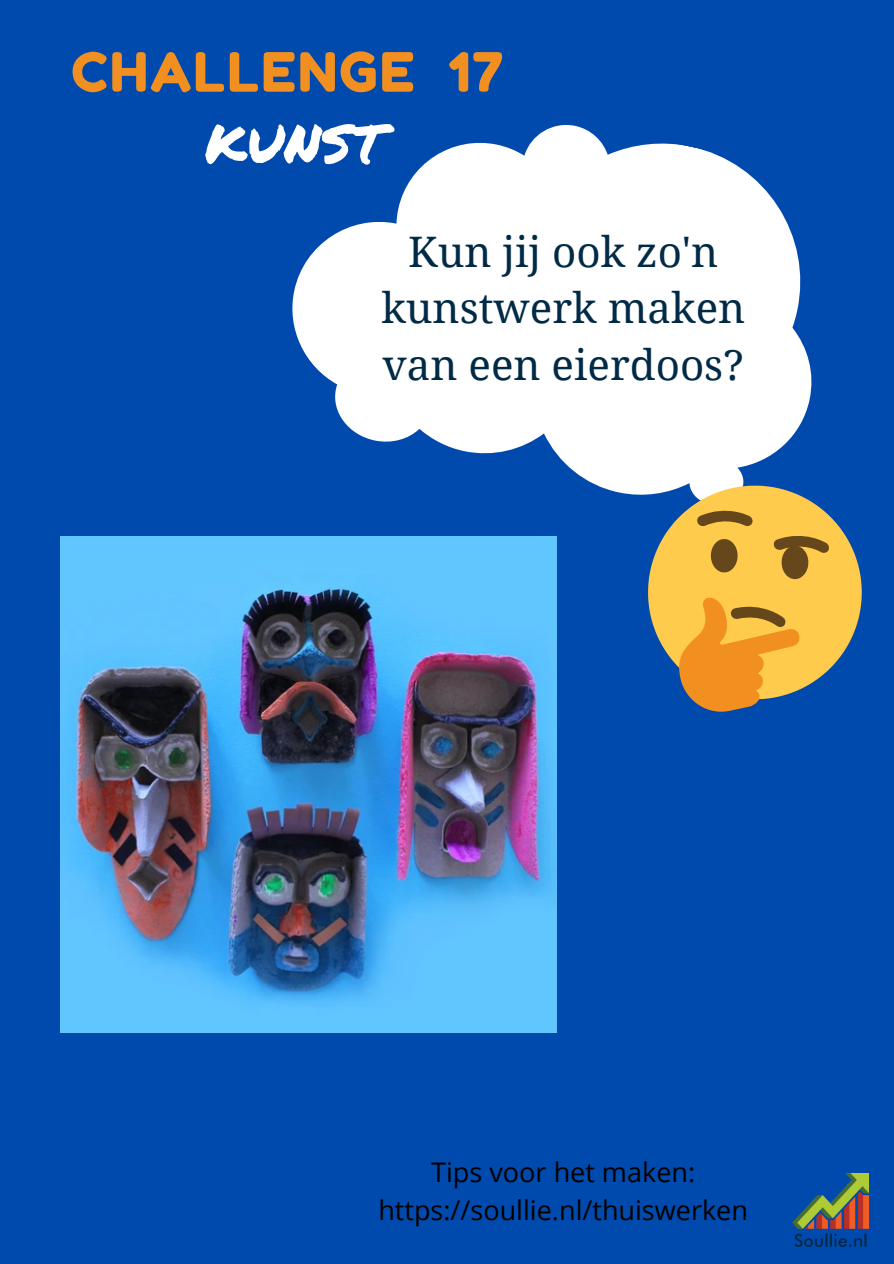
<style>
.page{position:relative;width:894px;height:1264px;background:#fff}
.page>*{position:absolute;margin:0;border:0;box-sizing:border-box;transform-origin:0 0}
.t1{font:54px "Fredoka One";letter-spacing:.04em;color:#f19020}
.t2{font:54px "Permanent Marker";color:#fff}
.t3{font:42px/56.2px "Noto Serif";color:#002a46;text-align:center}
.t4{font:27px "Open Sans";color:#000}
</style>
<div class="page">
<div style="left:0;top:0;width:893px;height:1263px;background:#004aad"></div>
<svg style="left:292px;top:124px;width:520px;height:371px;fill:#fff"></svg>
<svg style="left:648px;top:485px;width:213px;height:205px;fill:#ffcb4c"></svg>
<svg style="left:675px;top:596px;width:125px;height:115px;background:#db9e3e"></svg>
<svg style="left:685px;top:504px;width:144px;height:75px;background:#d7aa41"></svg>
<img style="left:792px;top:1173px;width:76px;height:73px">
<img style="left:61px;top:536px;width:495px;height:496px">
<p class="t1" style="left:71px;top:39px;width:433px">CHALLENGE 17</p>
<p class="t2" style="left:204px;top:104px;width:182px">KUNST</p>
<p class="t3" style="left:381px;top:222px;width:365px">Kun jij ook zo'n kunstwerk maken van een eierdoos?</p>
<p class="t4" style="left:431px;top:1153px;width:265px">Tips voor het maken:</p>
<p class="t4" style="left:378px;top:1190px;width:371px">https://soullie.nl/thuiswerken</p>
</div>
